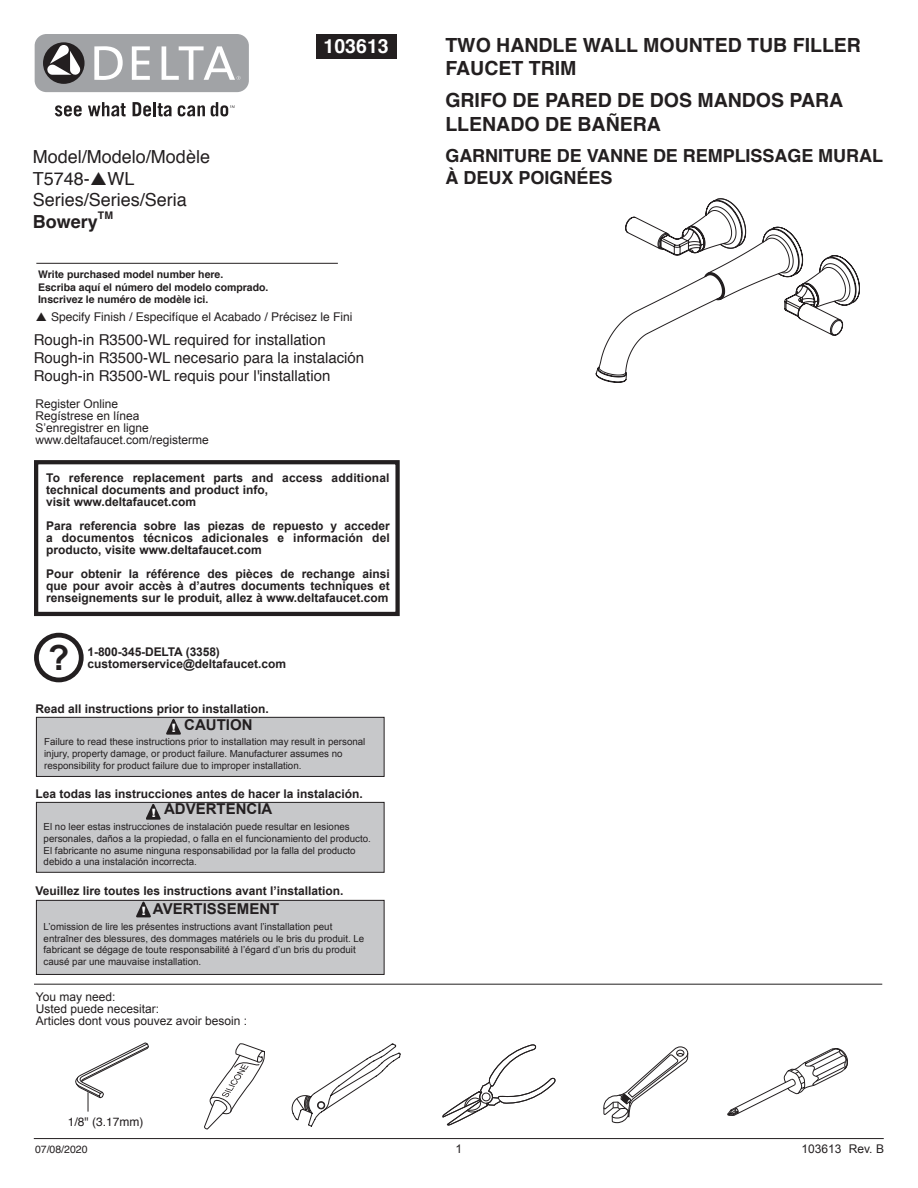
<style>
.page{position:relative;width:918px;height:1188px;background:#fff}
.page>*{position:absolute;margin:0;border:0;box-sizing:border-box;transform-origin:0 0}
.t1{font:700 34.5px "Arial";color:#231f20}
.t2{font:700 19.5px/23.4px "Helvetica";color:#231f20}
.t3{font:700 19.5px "Helvetica";color:#fff}
.t4{font:700 18px/21.6px "Helvetica";letter-spacing:-.005em;color:#231f20}
.t5{font:18px "Helvetica";color:#231f20}
.t6{font:15px "Helvetica";color:#231f20}
.t7{font:700 15px "Arial";color:#231f20}
.warranty_text{font:700 12px/12px "Arial";color:#231f20;text-align:justify}
.t8{font:12px "Arial";color:#231f20}
.t9{font:12px "Helvetica";color:#231f20}
.t10{font:700 11.55px "Arial";color:#fff;scale:1.58 1}
.t11{font:700 10.5px "Helvetica";color:#231f20}
.Body_Text{font:10.5px "Helvetica";color:#231f20}
.t12{font:9.75px/11.7px "Arial";color:#231f20}
.s1{font-size:11.55px;color:#fff}
</style>
<div class="page">
<hr style="left:34px;top:1138px;width:850px;height:1px;background:#231f20">
<hr style="left:36px;top:263px;width:302px;height:1px;background:#231f20">
<div style="left:317px;top:34px;width:80px;height:24px;background:#231f20"></div>
<svg style="left:204px;top:1044px;width:61px;height:85px"></svg>
<svg style="left:604px;top:1046px;width:84px;height:77px"></svg>
<svg style="left:292px;top:1044px;width:109px;height:83px"></svg>
<svg style="left:75px;top:1042px;width:74px;height:70px"></svg>
<svg style="left:442px;top:1044px;width:114px;height:82px"></svg>
<div style="left:35px;top:34px;width:214px;height:58px;background:#a1a3a6;border-radius:12px"></div>
<div style="left:43px;top:42px;width:42px;height:42px;background:#231f20;border-radius:50%"></div>
<svg style="left:94px;top:46px;width:29px;height:34px"></svg>
<svg style="left:132px;top:46px;width:18px;height:34px"></svg>
<svg style="left:162px;top:46px;width:79px;height:34px"></svg>
<svg style="left:47px;top:44px;width:34px;height:31px"></svg>
<svg style="left:55px;top:105px;width:27px;height:11px"></svg>
<svg style="left:88px;top:102px;width:38px;height:14px"></svg>
<svg style="left:133px;top:102px;width:39px;height:14px"></svg>
<svg style="left:178px;top:105px;width:27px;height:11px"></svg>
<svg style="left:211px;top:102px;width:24px;height:14px"></svg>
<svg style="left:596px;top:198px;width:264px;height:185px"></svg>
<svg style="left:728px;top:1048px;width:120px;height:68px"></svg>
<hr style="left:34px;top:984px;width:848px;height:1px;background:#231f20">
<div style="left:34px;top:633px;width:50px;height:49px;border:5px solid #231f20;border-radius:50%"></div>
<div style="left:36px;top:717px;width:348px;height:59px;background:#c7c8ca"></div>
<div style="left:36px;top:717px;width:348px;height:60px;border:1px solid #231f20"></div>
<svg style="left:166px;top:719px;width:15px;height:15px"></svg>
<div style="left:36px;top:900px;width:348px;height:74px;background:#c7c8ca"></div>
<div style="left:36px;top:900px;width:348px;height:75px;border:1px solid #231f20"></div>
<svg style="left:136px;top:902px;width:15px;height:15px"></svg>
<div style="left:36px;top:802px;width:348px;height:70px;background:#c7c8ca"></div>
<div style="left:36px;top:802px;width:348px;height:71px;border:1px solid #231f20"></div>
<svg style="left:146px;top:804px;width:15px;height:16px"></svg>
<div style="left:34px;top:460px;width:366px;height:156px;border:4px solid #231f20"></div>
<p class="t5" style="left:33px;top:143px;width:179px">Model/Modelo/Modèle</p>
<p class="t5" style="left:33px;top:165px;width:103px">T5748- WL</p>
<p class="t5" style="left:33px;top:186px;width:156px">Series/Series/Seria</p>
<p class="t4" style="left:33px;top:211px;width:67px">Bowery</p>
<p class="t11" style="left:98px;top:207px;width:17px">TM</p>
<p class="t11" style="left:38px;top:266px;width:187px">Write purchased model number here.</p>
<p class="t11" style="left:38px;top:279px;width:232px">Escriba aquí el número del modelo comprado.</p>
<p class="t11" style="left:38px;top:291px;width:172px">Inscrivez le numéro de modèle ici.</p>
<p class="t3" style="left:324px;top:31px;width:67px">103613</p>
<p class="t9" style="left:51px;top:308px;width:303px">Specify Finish / Especifíque el Acabado / Précisez le Fini</p>
<p class="t6" style="left:34px;top:328px;width:294px">Rough-in R3500-WL required for installation</p>
<p class="t6" style="left:34px;top:346px;width:332px">Rough-in R3500-WL necesario para la instalación</p>
<p class="t6" style="left:34px;top:364px;width:298px">Rough-in R3500-WL requis pour l'installation</p>
<p class="t8" style="left:35px;top:396px;width:84px">Register Online</p>
<p class="t8" style="left:35px;top:408px;width:106px">Regístrese en línea</p>
<p class="t8" style="left:35px;top:420px;width:115px">S’enregistrer en ligne</p>
<p class="t8" style="left:35px;top:432px;width:175px">www.deltafaucet.com/registerme</p>
<p class="warranty_text" style="left:46px;top:472px;width:345px">To reference replacement parts and access additional technical documents and product info,</p>
<p class="warranty_text" style="left:46px;top:496px;width:151px">visit www.deltafaucet.com</p>
<p class="warranty_text" style="left:46px;top:520px;width:345px">Para referencia sobre las piezas de repuesto y acceder a documentos técnicos adicionales e información del producto, visite www.deltafaucet.com</p>
<p class="warranty_text" style="left:46px;top:568px;width:345px">Pour obtenir la référence des pièces de rechange ainsi que pour avoir accès à d’autres documents techniques et renseignements sur le produit, allez à www.deltafaucet.com</p>
<p class="t1" style="left:48px;top:635px;width:23px">?</p>
<p class="warranty_text" style="left:88px;top:646px;width:134px">1-800-345-DELTA (3358)</p>
<p class="warranty_text" style="left:88px;top:658px;width:200px">customerservice@deltafaucet.com</p>
<p class="warranty_text" style="left:35px;top:703px;width:235px">Read all instructions prior to installation.</p>
<p class="t7" style="left:184px;top:715px;width:70px">CAUTION</p>
<p class="t10" style="left:171px;top:720px;width:5px">!</p>
<p class="t12" style="left:44px;top:736px;width:323px">Failure to read these instructions prior to installation may result in personal injury, property damage, or product failure. Manufacturer assumes no responsibility for product failure due to improper installation.</p>
<p class="warranty_text" style="left:35px;top:788px;width:329px">Lea todas las instrucciones antes de hacer la instalación.</p>
<p class="t7" style="left:164px;top:799px;width:110px">ADVERTENCIA</p>
<p class="t10" style="left:151px;top:805px;width:5px">!</p>
<p class="t12" style="left:44px;top:821px;width:329px">El no leer estas instrucciones de instalación puede resultar en lesiones personales, daños a la propiedad, o falla en el funcionamiento del producto.<br>El fabricante no asume ninguna responsabilidad por la falla del producto debido a una instalación incorrecta.</p>
<p class="warranty_text" style="left:35px;top:885px;width:310px">Veuillez lire toutes les instructions avant l’installation.</p>
<p class="t7" style="left:141px;top:899px;width:140px"><span class="s1">!</span> AVERTISSEMENT</p>
<p class="t12" style="left:44px;top:921px;width:322px">L’omission de lire les présentes instructions avant l’installation peut entraîner des blessures, des dommages matériels ou le bris du produit. Le fabricant se dégage de toute responsabilité à l’égard d’un bris du produit causé par une mauvaise installation.</p>
<p class="t8" style="left:36px;top:989px;width:81px">You may need:</p>
<p class="t8" style="left:36px;top:1001px;width:125px">Usted puede necesitar:</p>
<p class="t8" style="left:36px;top:1013px;width:213px">Articles dont vous pouvez avoir besoin :</p>
<p class="t9" style="left:68px;top:1112px;width:77px">1/8" (3.17mm)</p>
<p class="Body_Text" style="left:35px;top:1141px;width:54px">07/08/2020</p>
<p class="t2" style="left:445px;top:33px;width:417px">TWO HANDLE WALL MOUNTED TUB FILLER<br>FAUCET TRIM</p>
<p class="t2" style="left:445px;top:89px;width:399px">GRIFO DE PARED DE DOS MANDOS PARA<br>LLENADO DE BAÑERA</p>
<p class="t4" style="left:445px;top:145px;width:439px">GARNITURE DE VANNE DE REMPLISSAGE MURAL<br>À DEUX POIGNÉES</p>
<p class="t8" style="left:455px;top:1141px;width:8px">1</p>
<p class="t8" style="left:801px;top:1141px;width:84px">103613 Rev. B</p>
</div>
